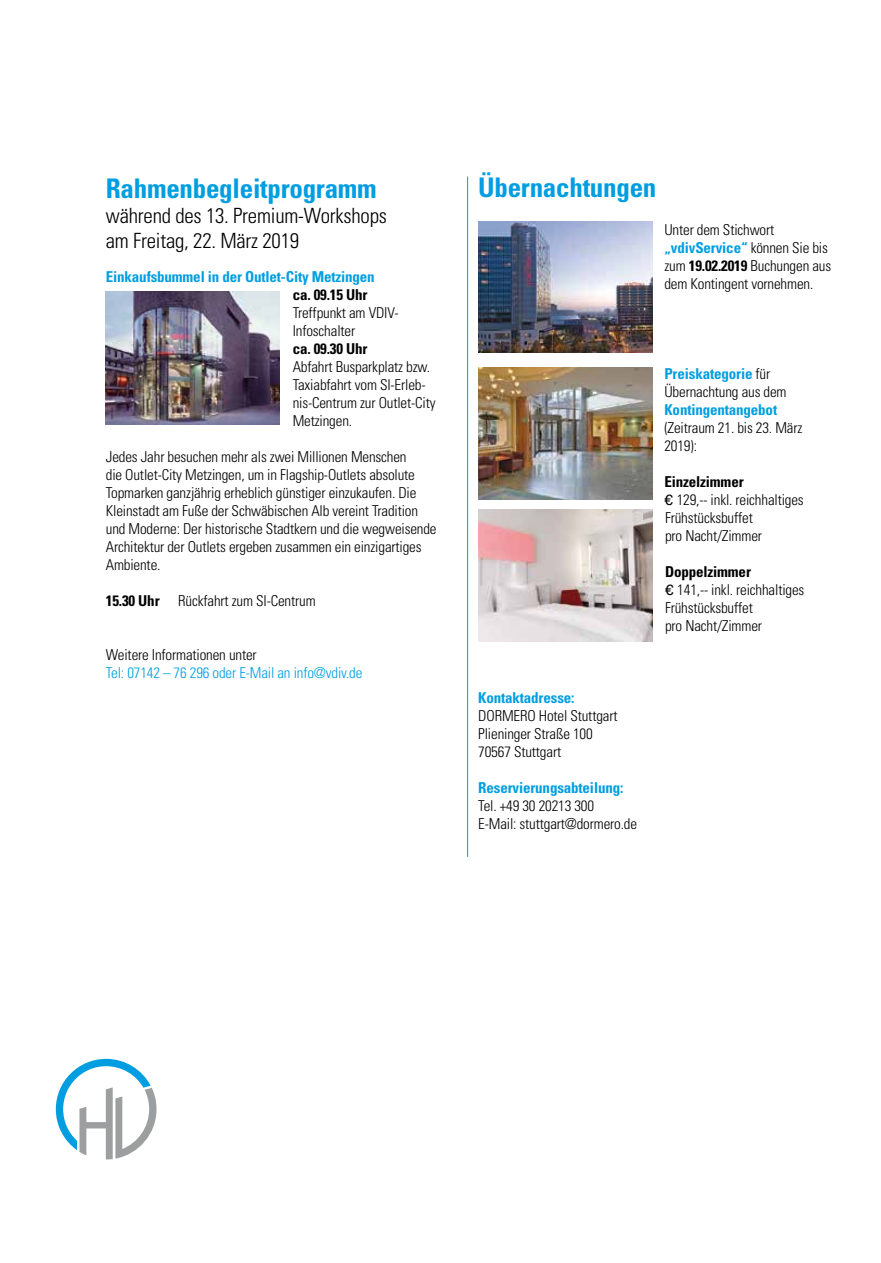
<style>
.page{position:relative;width:881px;height:1263px;background:#fff}
.page>*{position:absolute;margin:0;border:0;box-sizing:border-box;transform-origin:0 0}
.t1{font:700 condensed 27px "Univers";letter-spacing:-.01em;color:#009ee0}
.t2{font:300 condensed 21px/25.2px "Univers";letter-spacing:-.01em;color:#000}
.t3{font:300 condensed 15px/18px "Univers";letter-spacing:-.01em;color:#000}
.t4{font:700 condensed 15px "Univers";letter-spacing:-.01em;color:#009ee0}
.t5{font:300 condensed 15px "Univers";letter-spacing:-.01em;color:#009ee0}
.t6{font:700 condensed 15px "Univers";letter-spacing:-.01em;color:#000}
.s1{font-weight:700}
.s2{font-weight:700;color:#009ee0}
.s3{font-weight:400;font-stretch:normal}
</style>
<div class="page">
<hr style="left:467px;top:176px;width:1px;height:681px;background:#009ee0">
<img style="left:106px;top:291px;width:174px;height:133px">
<img style="left:478px;top:221px;width:174px;height:132px">
<img style="left:478px;top:368px;width:174px;height:132px">
<img style="left:478px;top:510px;width:174px;height:132px">
<svg style="left:55px;top:1058px;width:102px;height:102px"></svg>
<h1 class="t1" style="left:106px;top:171px;width:272px">Rahmenbegleitprogramm</h1>
<h2 class="t2" style="left:106px;top:202px;width:282px">während des 13. Premium-Workshops am Freitag, 22. März 2019</h2>
<p class="t4" style="left:106px;top:268px;width:270px">Einkaufsbummel in der Outlet-City Metzingen</p>
<p class="t6" style="left:292px;top:286px;width:76px">ca. 09.15 Uhr</p>
<p class="t3" style="left:292px;top:304px;width:107px">Treffpunkt am VDIV-<br>Infoschalter</p>
<p class="t6" style="left:292px;top:340px;width:76px">ca. 09.30 Uhr</p>
<p class="t3" style="left:292px;top:358px;width:144px">Abfahrt Busparkplatz bzw.<br>Taxiabfahrt vom SI-Erleb&shy;nis-Centrum zur Outlet-City<br>Metzingen.</p>
<p class="t3" style="left:106px;top:448px;width:332px">Jedes Jahr besuchen mehr als zwei Millionen Menschen<br>die Outlet-City Metzingen, um in Flagship-Outlets absolute Topmarken ganzjährig erheblich günstiger einzukaufen. Die Kleinstadt am Fuße der Schwäbischen Alb vereint Tradition und Moderne: Der historische Stadtkern und die wegweisende Architektur der Outlets ergeben zusammen ein einzigartiges Ambiente.</p>
<p class="t3" style="left:106px;top:592px;width:211px"><span class="s1">15.30 Uhr</span> Rückfahrt zum SI-Centrum</p>
<p class="t3" style="left:106px;top:646px;width:152px">Weitere Informationen unter</p>
<p class="t5" style="left:106px;top:664px;width:258px">Tel: 07142 – 76 296 oder E-Mail an info@vdiv.de</p>
<h1 class="t1" style="left:478px;top:171px;width:179px">Übernachtungen</h1>
<p class="t3" style="left:664px;top:220px;width:168px">Unter dem Stichwort <span class="s2">„vdivService“</span> können Sie bis zum <span class="s1">19.02.2019</span> Buchungen aus dem Kontingent vornehmen.</p>
<p class="t4" style="left:478px;top:688px;width:98px">Kontaktadresse:</p>
<p class="t3" style="left:478px;top:706px;width:141px">DORMERO Hotel Stuttgart<br>Plieninger Straße 100<br>70567 Stuttgart</p>
<p class="t4" style="left:478px;top:778px;width:147px">Reservierungsabteilung:</p>
<p class="t3" style="left:478px;top:796px;width:160px">Tel. +49 30 20213 300<br>E-Mail: stuttgart@dormero.de</p>
<p class="t3" style="left:664px;top:364px;width:124px"><span class="s2">Preiskategorie</span> für<br>Übernachtung aus dem</p>
<p class="t4" style="left:664px;top:400px;width:114px">Kontingentangebot</p>
<p class="t3" style="left:664px;top:418px;width:139px">(Zeitraum 21. bis 23. März<br>2019):</p>
<p class="t3" style="left:664px;top:472px;width:141px"><span class="s1">Einzelzimmer<br></span><span class="s3">€</span> 129,-- inkl. reichhaltiges<br>Frühstücksbuffet<br>pro Nacht/Zimmer</p>
<p class="t3" style="left:664px;top:562px;width:141px"><span class="s1">Doppelzimmer<br></span><span class="s3">€</span> 141,-- inkl. reichhaltiges<br>Frühstücksbuffet<br>pro Nacht/Zimmer</p>
</div>
